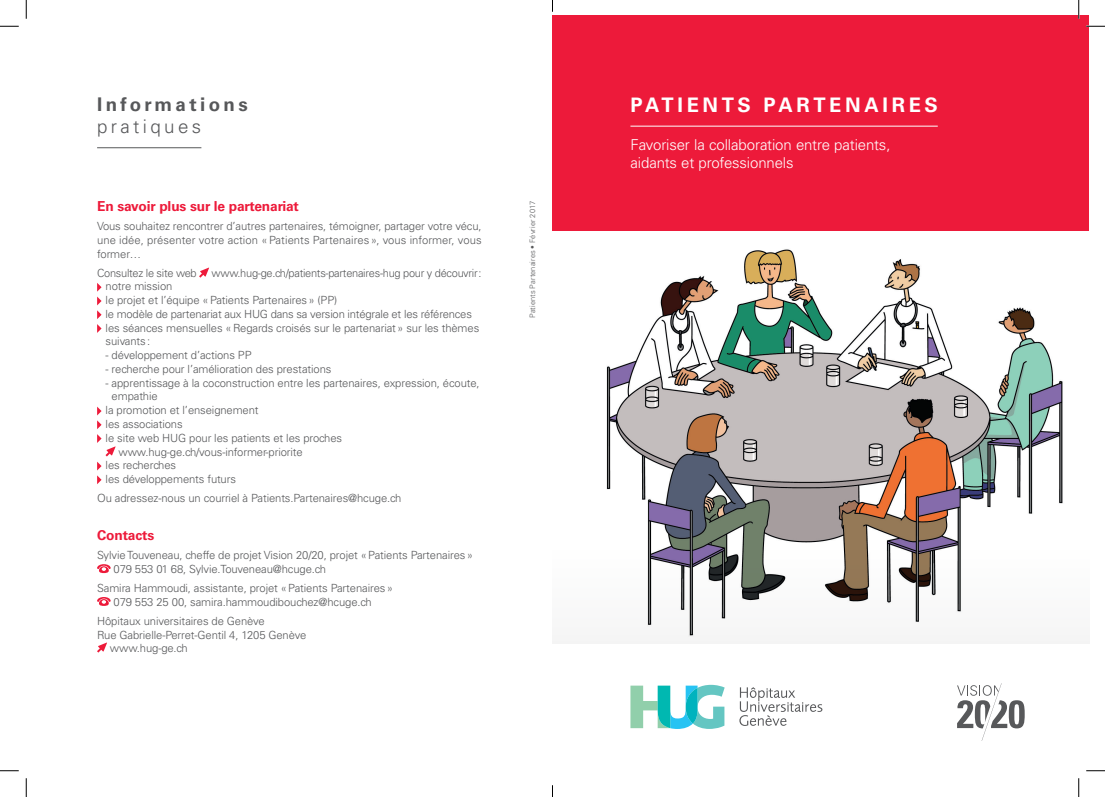
<style>
.page{position:relative;width:1105px;height:797px;background:#fff}
.page>*{position:absolute;margin:0;border:0;box-sizing:border-box;transform-origin:0 0}
.t1{font:700 20px "Univers LT Std";letter-spacing:.18em;color:#fff}
.t2{font:700 18.75px "Univers LT Std";letter-spacing:.18em;color:#57585a}
.t3{font:300 18.75px "Univers LT Std";letter-spacing:.18em;color:#57585a}
.t4{font:300 15px/17.5px "Univers LT Std";letter-spacing:-.01em;color:#fff}
.t5{font:700 13.75px "Univers LT Std";letter-spacing:-.01em;color:#ed1a3a}
.t6{font:300 11.25px/13.8px "Univers LT Std";letter-spacing:-.01em;color:#57585a}
.t7{font:300 7.5px "Univers LT Std";letter-spacing:.005em;color:#57585a}
</style>
<div class="page">
<div style="left:552px;top:16px;width:537px;height:216px;background:#ed1a3a"></div>
<img style="left:606px;top:249px;width:457px;height:302px">
<hr style="left:630px;top:126px;width:308px;height:1px;background:#fff">
<svg style="left:630px;top:684px;width:95px;height:45px"></svg>
<svg style="left:739px;top:687px;width:83px;height:39px"></svg>
<svg style="left:552px;top:551px;width:537px;height:92px"></svg>
<svg style="left:957px;top:683px;width:68px;height:58px"></svg>
<svg style="left:199px;top:267px;width:10px;height:10px"></svg>
<svg style="left:97px;top:283px;width:5px;height:50px"></svg>
<svg style="left:97px;top:406px;width:19px;height:78px"></svg>
<svg style="left:97px;top:564px;width:14px;height:9px"></svg>
<svg style="left:97px;top:597px;width:14px;height:9px"></svg>
<svg style="left:97px;top:642px;width:10px;height:10px"></svg>
<hr style="left:97px;top:147px;width:104px;height:1px;background:#57585a">
<svg style="left:0;top:25px;width:19px;height:2px"></svg>
<svg style="left:1086px;top:25px;width:19px;height:2px"></svg>
<svg style="left:0;top:770px;width:19px;height:1px"></svg>
<svg style="left:1086px;top:770px;width:19px;height:1px"></svg>
<svg style="left:25px;top:0;width:2px;height:19px"></svg>
<svg style="left:25px;top:778px;width:2px;height:19px"></svg>
<svg style="left:1078px;top:0;width:1px;height:19px"></svg>
<svg style="left:1078px;top:778px;width:1px;height:19px"></svg>
<svg style="left:552px;top:785px;width:1px;height:12px"></svg>
<h2 class="t2" style="left:97px;top:93px;width:152px">Informations</h2>
<h2 class="t3" style="left:97px;top:115px;width:106px">pratiques</h2>
<p class="t5" style="left:97px;top:198px;width:203px">En savoir plus sur le partenariat</p>
<p class="t6" style="left:97px;top:219px;width:386px;text-align:justify">Vous souhaitez rencontrer d’autres partenaires, témoigner, partager votre vécu, une idée, présenter votre action «Patients Partenaires», vous informer, vous former…</p>
<p class="t6" style="left:97px;top:266px;width:101px">Consultez le site web</p>
<p class="t6" style="left:212px;top:266px;width:272px">www.hug-ge.ch/patients-partenaires-hug pour y découvrir:</p>
<p class="t6" style="left:106px;top:279px;width:375px">notre mission<br>le projet et l’équipe «Patients Partenaires» (PP)<br>le modèle de partenariat aux HUG dans sa version intégrale et les références les séances mensuelles «Regards croisés sur le partenariat» sur les thèmes suivants:</p>
<p class="t6" style="left:106px;top:348px;width:147px">- développement d’actions PP</p>
<p class="t6" style="left:106px;top:362px;width:227px">- recherche pour l’amélioration des prestations</p>
<p class="t6" style="left:106px;top:376px;width:376px">- apprentissage à la coconstruction entre les partenaires, expression, écoute,</p>
<p class="t6" style="left:112px;top:389px;width:48px">empathie</p>
<p class="t6" style="left:106px;top:403px;width:155px">la promotion et l’enseignement</p>
<p class="t6" style="left:106px;top:417px;width:79px">les associations</p>
<p class="t6" style="left:106px;top:431px;width:238px">le site web HUG pour les patients et les proches</p>
<p class="t6" style="left:118px;top:444px;width:186px">www.hug-ge.ch/vous-informer-priorite</p>
<p class="t6" style="left:106px;top:458px;width:72px">les recherches</p>
<p class="t6" style="left:106px;top:472px;width:132px">les développements futurs</p>
<p class="t6" style="left:97px;top:491px;width:306px">Ou adressez-nous un courriel à Patients.Partenaires@hcuge.ch</p>
<p class="t5" style="left:97px;top:527px;width:59px">Contacts</p>
<p class="t6" style="left:114px;top:548px;width:361px;text-indent:-16px">Sylvie Touveneau, cheffe de projet Vision 20/20, projet «Patients Partenaires»<br>079 553 01 68, Sylvie.Touveneau@hcuge.ch</p>
<p class="t6" style="left:97px;top:581px;width:297px;text-align:center">Samira Hammoudi, assistante, projet «Patients Partenaires»<br>079 553 25 00, samira.hammoudibouchez@hcuge.ch</p>
<p class="t6" style="left:97px;top:614px;width:169px">Hôpitaux universitaires de Genève</p>
<p class="t6" style="left:97px;top:628px;width:211px">Rue Gabrielle-Perret-Gentil 4, 1205 Genève</p>
<p class="t6" style="left:110px;top:641px;width:79px">www.hug-ge.ch</p>
<p class="t7" style="left:528px;top:318px;width:118px;rotate:-90deg">Patients Partenaires • Février 2017</p>
<h1 class="t1" style="left:630px;top:93px;width:309px">PATIENTS PARTENAIRES</h1>
<h3 class="t4" style="left:630px;top:136px;width:262px">Favoriser la collaboration entre patients, aidants et professionnels</h3>
</div>
